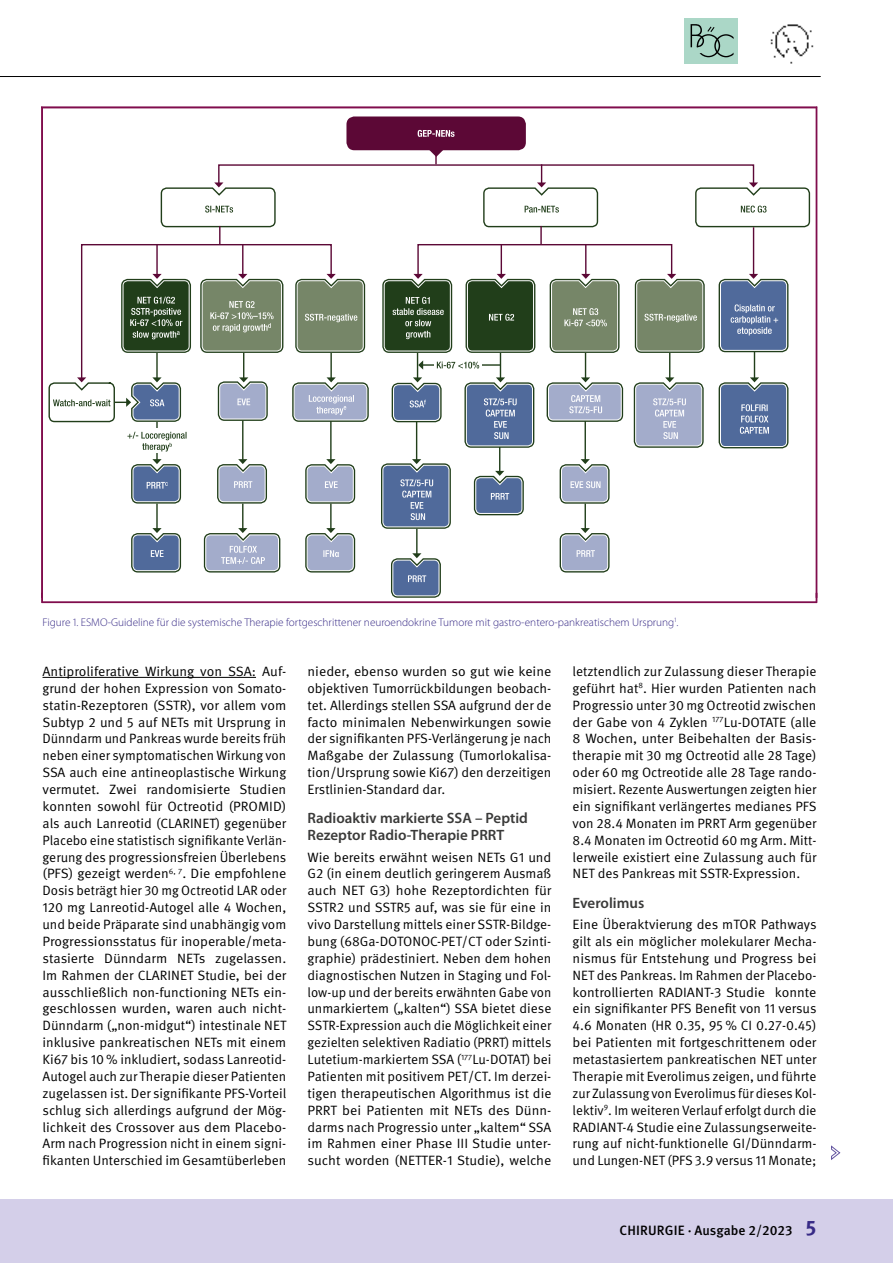
<style>
.page{position:relative;width:893px;height:1263px;background:#fff}
.page>*{position:absolute;margin:0;border:0;box-sizing:border-box;transform-origin:0 0}
.Subline{font:600 15px/16.8px "Myriad Pro";color:#3a3a39}
.Lauftext{font:13.5px/17px "Meta OT";color:#000;text-align:justify}
.t1{font:500 13.5px "Meta OT";color:#000}
.Bildtext{font:300 11.25px "Myriad Pro";color:#372a86}
.s1{font-weight:700;font-size:21px;color:#372a86}
</style>
<div class="page">
<div style="left:0;top:1199px;width:893px;height:64px;background:#d4cfe9"></div>
<hr style="left:0;top:76px;width:821px;height:1px;background:#000">
<div style="left:684px;top:18px;width:54px;height:46px;background:#abd7c7"></div>
<svg style="left:691px;top:24px;width:43px;height:33px"></svg>
<img style="left:770px;top:24px;width:44px;height:40px">
<hr style="left:43px;top:677px;width:213px;height:1px;background:#000">
<svg style="left:41px;top:106px;width:777px;height:497px"></svg>
<svg style="left:831px;top:1146px;width:9px;height:14px"></svg>
<p class="Bildtext" style="left:43px;top:615px;width:637px">Figure 1. ESMO-Guideline für die systemische Therapie fortgeschrittener neuroendokrine Tumore mit gastro-entero-pankreatischem Ursprung<sup>1</sup>.</p>
<p class="Lauftext" style="left:43px;top:663px;width:245px">Antiproliferative Wirkung von SSA: Auf&shy;grund der hohen Expression von Somato&shy;statin-Rezeptoren (SSTR), vor allem vom Subtyp 2 und 5 auf NETs mit Ursprung in Dünndarm und Pankreas wurde bereits früh neben einer symptomatischen Wirkung von SSA auch eine antineoplastische Wirkung vermutet. Zwei randomisierte Studien konnten sowohl für Octreotid (PROMID) als auch Lanreotid (CLARINET) gegenüber Placebo eine statistisch signifikante Verlän&shy;gerung des progressionsfreien Überlebens (PFS) gezeigt werden<sup>6,</sup> <sup>7</sup>. Die empfohlene Dosis beträgt hier 30 mg Octreotid LAR oder 120 mg Lanreotid-Autogel alle 4 Wochen, und beide Präparate sind unabhängig vom Progressionsstatus für inoperable/meta&shy;stasierte Dünndarm NETs zugelassen.<br>Im Rahmen der CLARINET Studie, bei der ausschließlich non-functioning NETs ein&shy;geschlossen wurden, waren auch nicht-Dünndarm („non-midgut“) intestinale NET inklusive pankreatischen NETs mit einem Ki67 bis 10 % inkludiert, sodass Lanreotid-Autogel auch zur Therapie dieser Patienten zugelassen ist. Der signifikante PFS-Vorteil schlug sich allerdings aufgrund der Mög&shy;lichkeit des Crossover aus dem Placebo-Arm nach Progression nicht in einem signi&shy;fikanten Unterschied im Gesamtüberleben</p>
<p class="Lauftext" style="left:308px;top:663px;width:245px">nieder, ebenso wurden so gut wie keine objektiven Tumorrückbildungen beobach&shy;tet. Allerdings stellen SSA aufgrund der de facto minimalen Nebenwirkungen sowie der signifikanten PFS-Verlängerung je nach Maßgabe der Zulassung (Tumorlokalisa&shy;tion/Ursprung sowie Ki67) den derzeitigen Erstlinien-Standard dar.</p>
<p class="Subline" style="left:308px;top:809px;width:222px">Radioaktiv markierte SSA – Peptid<br>Rezeptor Radio-Therapie PRRT</p>
<p class="Lauftext" style="left:308px;top:849px;width:245px">Wie bereits erwähnt weisen NETs G1 und G2 (in einem deutlich geringerem Ausmaß auch NET G3) hohe Rezeptordichten für SSTR2 und SSTR5 auf, was sie für eine in vivo Darstellung mittels einer SSTR-Bildge&shy;bung (68Ga-DOTONOC-PET/CT oder Szinti&shy;graphie) prädestiniert. Neben dem hohen diagnostischen Nutzen in Staging und Fol&shy;low-up und der bereits erwähnten Gabe von unmarkiertem („kalten“) SSA bietet diese SSTR-Expression auch die Möglichkeit einer gezielten selektiven Radiatio (PRRT) mittels Lutetium-markiertem SSA (<sup>177</sup>Lu-DOTAT) bei Patienten mit positivem PET/CT. Im derzei&shy;tigen therapeutischen Algorithmus ist die PRRT bei Patienten mit NETs des Dünn&shy;darms nach Progressio unter „kaltem“ SSA im Rahmen einer Phase III Studie unter&shy;sucht worden (NETTER-1 Studie), welche</p>
<p class="Lauftext" style="left:573px;top:663px;width:246px">letztendlich zur Zulassung dieser Therapie geführt hat<sup>8</sup>. Hier wurden Patienten nach Progressio unter 30 mg Octreotid zwischen der Gabe von 4 Zyklen <sup>177</sup>Lu-DOTATE (alle 8 Wochen, unter Beibehalten der Basis&shy;therapie mit 30 mg Octreotid alle 28 Tage) oder 60 mg Octreotide alle 28 Tage rando&shy;misiert. Rezente Auswertungen zeigten hier ein signifikant verlängertes medianes PFS von 28.4 Monaten im PRRT Arm gegenüber 8.4 Monaten im Octreotid 60 mg Arm. Mitt&shy;lerweile existiert eine Zulassung auch für NET des Pankreas mit SSTR-Expression.</p>
<p class="Subline" style="left:573px;top:894px;width:73px">Everolimus</p>
<p class="Lauftext" style="left:573px;top:916px;width:245px">Eine Überaktvierung des mTOR Pathways gilt als ein möglicher molekularer Mecha&shy;nismus für Entstehung und Progress bei NET des Pankreas. Im Rahmen der Placebo&shy;kontrollierten RADIANT-3 Studie konnte ein signifikanter PFS Benefit von 11 versus 4.6 Monaten (HR 0.35, 95 % CI 0.27-0.45) bei Patienten mit fortgeschrittenem oder metastasiertem pankreatischen NET unter Therapie mit Everolimus zeigen, und führte zur Zulassung von Everolimus für dieses Kol&shy;lektiv<sup>9</sup>. Im weiteren Verlauf erfolgt durch die RADIANT-4 Studie eine Zulassungserweite&shy;rung auf nicht-funktionelle GI/Dünndarm&shy;und Lungen-NET (PFS 3.9 versus 11 Monate;</p>
<p class="t1" style="left:619px;top:1222px;width:198px">CHIRURGIE · Ausgabe 2/2023 <span class="s1">5</span></p>
</div>
